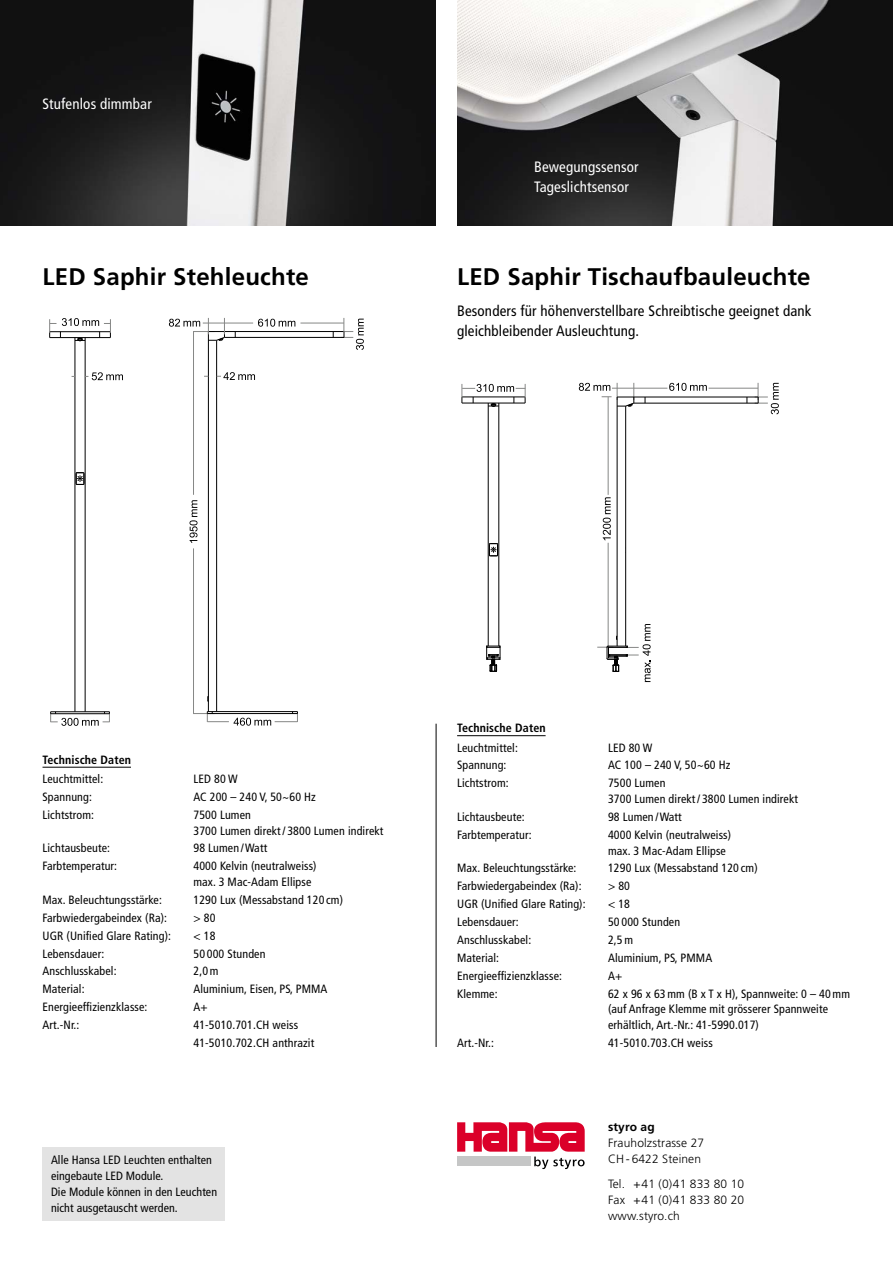
<style>
.page{position:relative;width:893px;height:1263px;background:#fff}
.page>*{position:absolute;margin:0;border:0;box-sizing:border-box;transform-origin:0 0}
.t1{font:700 24px "Frutiger";letter-spacing:.01em;color:#000}
.t2{font:condensed 15px/20px "Frutiger";letter-spacing:.01em;color:#000}
.t3{font:condensed 15px/20px "Frutiger";letter-spacing:.01em;color:#fff}
.t4{font:condensed 12px/15.8px "Frutiger";letter-spacing:.01em;color:#000}
.t5{font:300 12px/16px "Frutiger";letter-spacing:.01em;color:#000}
.t6{font:700 condensed 12px "Frutiger";letter-spacing:.01em;color:#000}
.t7{font:700 12px "Frutiger";letter-spacing:.01em;color:#000}
</style>
<div class="page">
<div style="left:43px;top:1147px;width:182px;height:73px;background:#e3e3e3"></div>
<hr style="left:43px;top:767px;width:88px;height:1px;background:#000">
<hr style="left:457px;top:735px;width:89px;height:1px;background:#000">
<img style="left:0;top:0;width:436px;height:225px">
<img style="left:457px;top:0;width:436px;height:225px">
<hr style="left:436px;top:724px;width:1px;height:323px;background:#000">
<hr style="left:193px;top:548px;width:1px;height:165px;background:#868786">
<hr style="left:193px;top:331px;width:1px;height:164px;background:#868786">
<hr style="left:207px;top:711px;width:90px;height:1px;background:#000">
<hr style="left:208px;top:331px;width:1px;height:381px;background:#000">
<hr style="left:216px;top:340px;width:1px;height:372px;background:#000">
<hr style="left:224px;top:337px;width:120px;height:1px;background:#000">
<hr style="left:208px;top:331px;width:136px;height:1px;background:#000">
<hr style="left:300px;top:323px;width:44px;height:1px;background:#868786">
<svg style="left:217px;top:372px;width:38px;height:8px"></svg>
<svg style="left:341px;top:318px;width:23px;height:32px"></svg>
<svg style="left:169px;top:318px;width:126px;height:23px"></svg>
<svg style="left:193px;top:712px;width:105px;height:14px"></svg>
<svg style="left:190px;top:500px;width:7px;height:43px"></svg>
<svg style="left:76px;top:472px;width:9px;height:13px"></svg>
<hr style="left:51px;top:711px;width:58px;height:1px;background:#000">
<hr style="left:75px;top:338px;width:1px;height:374px;background:#000">
<hr style="left:85px;top:338px;width:1px;height:374px;background:#000">
<svg style="left:49px;top:318px;width:62px;height:23px"></svg>
<svg style="left:85px;top:372px;width:38px;height:8px"></svg>
<svg style="left:50px;top:712px;width:60px;height:14px"></svg>
<hr style="left:634px;top:388px;width:33px;height:1px;background:#868786">
<hr style="left:709px;top:388px;width:49px;height:1px;background:#868786">
<hr style="left:608px;top:543px;width:1px;height:104px;background:#868786">
<hr style="left:608px;top:397px;width:1px;height:98px;background:#868786">
<hr style="left:617px;top:397px;width:1px;height:249px;background:#000">
<hr style="left:625px;top:406px;width:1px;height:240px;background:#000">
<hr style="left:634px;top:403px;width:124px;height:1px;background:#000">
<hr style="left:617px;top:397px;width:141px;height:1px;background:#000">
<svg style="left:579px;top:383px;width:56px;height:24px"></svg>
<svg style="left:755px;top:383px;width:24px;height:31px"></svg>
<svg style="left:597px;top:624px;width:54px;height:58px"></svg>
<svg style="left:669px;top:383px;width:38px;height:8px"></svg>
<svg style="left:603px;top:497px;width:8px;height:43px"></svg>
<svg style="left:486px;top:646px;width:15px;height:26px"></svg>
<hr style="left:488px;top:403px;width:1px;height:243px;background:#000">
<hr style="left:499px;top:403px;width:1px;height:243px;background:#000">
<svg style="left:462px;top:384px;width:64px;height:23px"></svg>
<svg style="left:489px;top:543px;width:9px;height:14px"></svg>
<svg style="left:457px;top:1122px;width:128px;height:47px"></svg>
<p class="t3" style="left:43px;top:94px;width:111px">Stufenlos dimmbar</p>
<h1 class="t1" style="left:43px;top:262px;width:268px">LED Saphir Stehleuchte</h1>
<p class="t3" style="left:534px;top:157px;width:106px">Bewegungssensor<br>Tageslichtsensor</p>
<h1 class="t1" style="left:457px;top:262px;width:355px">LED Saphir Tischaufbauleuchte</h1>
<p class="t2" style="left:457px;top:301px;width:356px">Besonders für höhenverstellbare Schreibtische geeignet dank gleichbleibender Ausleuchtung.</p>
<p class="t6" style="left:43px;top:752px;width:90px">Technische Daten</p>
<p class="t4" style="left:43px;top:771px;width:62px">Leuchtmittel:</p>
<p class="t4" style="left:193px;top:771px;width:46px">LED 80 W</p>
<p class="t4" style="left:43px;top:789px;width:51px">Spannung:</p>
<p class="t4" style="left:193px;top:789px;width:124px">AC 200 – 240 V, 50~60 Hz</p>
<p class="t4" style="left:43px;top:807px;width:53px">Lichtstrom:</p>
<p class="t4" style="left:193px;top:807px;width:191px">7500 Lumen<br>3700 Lumen direkt/ 3800 Lumen indirekt</p>
<p class="t4" style="left:43px;top:840px;width:69px">Lichtausbeute:</p>
<p class="t4" style="left:193px;top:840px;width:75px">98 Lumen /Watt</p>
<p class="t4" style="left:43px;top:858px;width:76px">Farbtemperatur:</p>
<p class="t4" style="left:193px;top:858px;width:125px">4000 Kelvin (neutralweiss) max. 3 Mac-Adam Ellipse</p>
<p class="t4" style="left:43px;top:892px;width:121px">Max. Beleuchtungsstärke:</p>
<p class="t4" style="left:193px;top:892px;width:151px">1290 Lux (Messabstand 120 cm)</p>
<p class="t4" style="left:43px;top:910px;width:126px">Farbwiedergabeindex (Ra):</p>
<p class="t4" style="left:193px;top:910px;width:23px">&gt; 80</p>
<p class="t4" style="left:43px;top:928px;width:130px">UGR (Unified Glare Rating):</p>
<p class="t4" style="left:193px;top:928px;width:23px">&lt; 18</p>
<p class="t4" style="left:43px;top:946px;width:63px">Lebensdauer:</p>
<p class="t4" style="left:193px;top:946px;width:74px">50 000 Stunden</p>
<p class="t4" style="left:43px;top:963px;width:76px">Anschlusskabel:</p>
<p class="t4" style="left:193px;top:963px;width:27px">2,0 m</p>
<p class="t4" style="left:43px;top:981px;width:44px">Material:</p>
<p class="t4" style="left:193px;top:981px;width:136px">Aluminium, Eisen, PS, PMMA</p>
<p class="t4" style="left:43px;top:999px;width:106px">Energieeffizienzklasse:</p>
<p class="t4" style="left:193px;top:999px;width:16px">A+</p>
<p class="t4" style="left:43px;top:1017px;width:38px">Art.-Nr.:</p>
<p class="t4" style="left:193px;top:1016px;width:122px;line-height:17.9px">41-5010.701.CH weiss<br>41-5010.702.CH anthrazit</p>
<p class="t4" style="left:51px;top:1152px;width:168px">Alle Hansa LED Leuchten enthalten eingebaute LED Module.<br>Die Module können in den Leuchten nicht ausgetauscht werden.</p>
<p class="t6" style="left:457px;top:721px;width:90px">Technische Daten</p>
<p class="t4" style="left:457px;top:740px;width:62px">Leuchtmittel:</p>
<p class="t4" style="left:608px;top:740px;width:46px">LED 80 W</p>
<p class="t4" style="left:457px;top:757px;width:51px">Spannung:</p>
<p class="t4" style="left:608px;top:757px;width:124px">AC 100 – 240 V, 50~60 Hz</p>
<p class="t4" style="left:457px;top:775px;width:53px">Lichtstrom:</p>
<p class="t4" style="left:608px;top:775px;width:191px">7500 Lumen<br>3700 Lumen direkt/ 3800 Lumen indirekt</p>
<p class="t4" style="left:457px;top:809px;width:69px">Lichtausbeute:</p>
<p class="t4" style="left:608px;top:809px;width:75px">98 Lumen /Watt</p>
<p class="t4" style="left:457px;top:827px;width:76px">Farbtemperatur:</p>
<p class="t4" style="left:608px;top:827px;width:125px">4000 Kelvin (neutralweiss) max. 3 Mac-Adam Ellipse</p>
<p class="t4" style="left:457px;top:860px;width:121px">Max. Beleuchtungsstärke:</p>
<p class="t4" style="left:608px;top:860px;width:151px">1290 Lux (Messabstand 120 cm)</p>
<p class="t4" style="left:457px;top:878px;width:126px">Farbwiedergabeindex (Ra):</p>
<p class="t4" style="left:608px;top:878px;width:23px">&gt; 80</p>
<p class="t4" style="left:457px;top:896px;width:130px">UGR (Unified Glare Rating):</p>
<p class="t4" style="left:608px;top:896px;width:23px">&lt; 18</p>
<p class="t4" style="left:457px;top:914px;width:63px">Lebensdauer:</p>
<p class="t4" style="left:608px;top:914px;width:74px">50 000 Stunden</p>
<p class="t4" style="left:457px;top:932px;width:76px">Anschlusskabel:</p>
<p class="t4" style="left:608px;top:932px;width:27px">2,5 m</p>
<p class="t4" style="left:457px;top:950px;width:44px">Material:</p>
<p class="t4" style="left:608px;top:950px;width:106px">Aluminium, PS, PMMA</p>
<p class="t4" style="left:457px;top:968px;width:106px">Energieeffizienzklasse:</p>
<p class="t4" style="left:608px;top:968px;width:16px">A+</p>
<p class="t4" style="left:457px;top:986px;width:42px">Klemme:</p>
<p class="t4" style="left:608px;top:986px;width:243px">62 x 96 x 63 mm (B x T x H), Spannweite: 0 – 40 mm (auf Anfrage Klemme mit grösserer Spannweite erhältlich, Art.-Nr.: 41-5990.017)</p>
<p class="t4" style="left:457px;top:1035px;width:38px">Art.-Nr.:</p>
<p class="t4" style="left:608px;top:1035px;width:106px">41-5010.703.CH weiss</p>
<p class="t7" style="left:608px;top:1119px;width:48px">styro ag</p>
<p class="t5" style="left:608px;top:1134px;width:98px">Frauholzstrasse 27<br>CH- 6422 Steinen</p>
<p class="t5" style="left:608px;top:1176px;width:138px;text-align:justify">Tel. +41 (0)41 833 80 10<br>Fax +41 (0)41 833 80 20 www.styro.ch</p>
</div>
